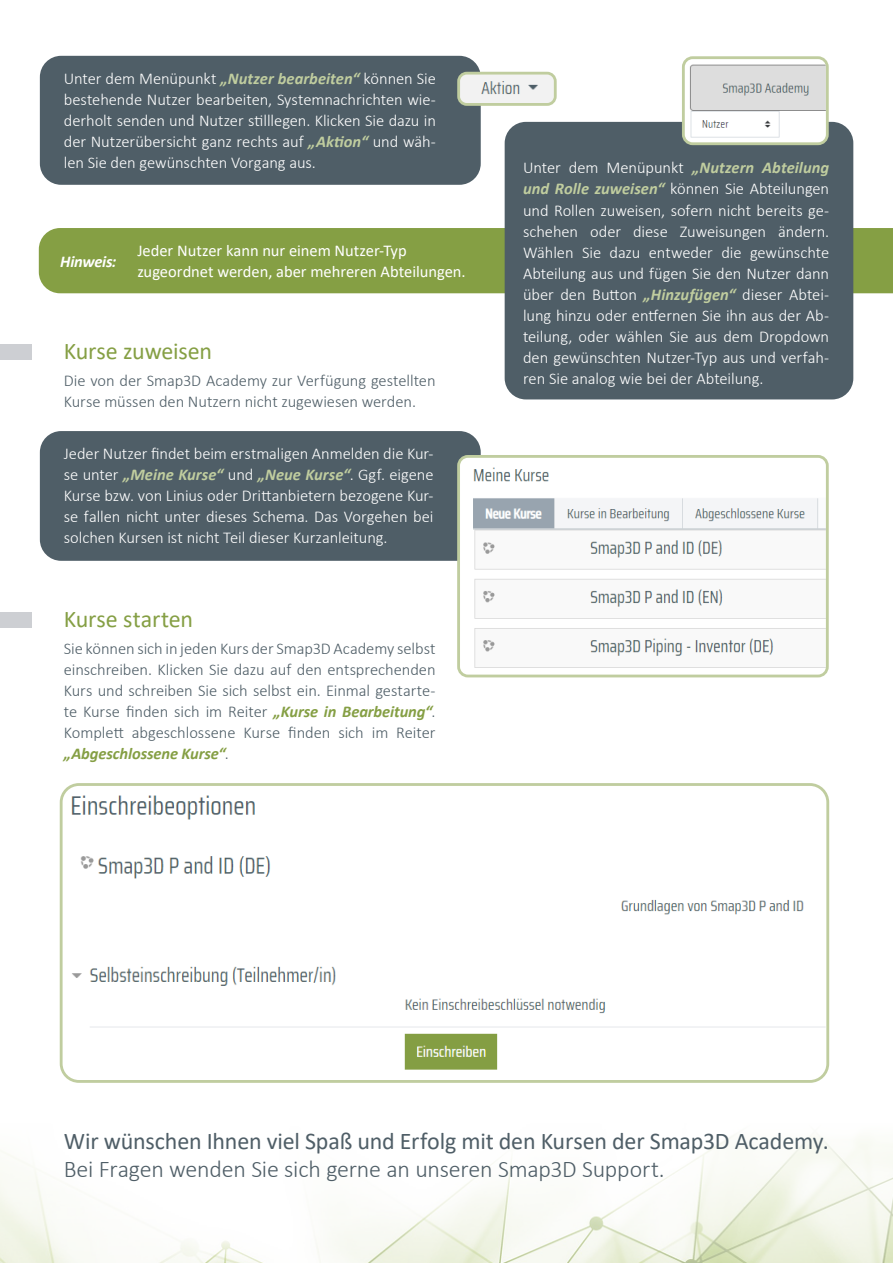
<style>
.page{position:relative;width:893px;height:1263px;background:#fff}
.page>*{position:absolute;margin:0;border:0;box-sizing:border-box;transform-origin:0 0}
.t1{font:24px "Calibri";letter-spacing:-.01em;color:#4f5e67}
.t2{font:300 24px "Calibri";letter-spacing:-.01em;color:#4f5e67}
.t3{font:24px "Calibri";letter-spacing:-.01em;color:#859f44}
.t4{font:300 16.5px/21px "Calibri";letter-spacing:-.005em;color:#fff;text-align:justify}
.t5{font:300 16.5px/21px "Calibri";letter-spacing:-.005em;color:#4f5e67}
.t6{font:16.5px/21px "Calibri";letter-spacing:-.005em;color:#fff}
.t7{font:italic 700 16.5px "Calibri";letter-spacing:-.02em;color:#fff}
.s1{font-weight:700;font-style:italic;color:#c0cd9f}
.s2{font-weight:700;font-style:italic;color:#859f44}
</style>
<div class="page">
<img style="left:0;top:971px;width:893px;height:292px">
<div style="left:39px;top:228px;width:854px;height:65px;background:#859f44"></div>
<div style="left:40px;top:56px;width:441px;height:129px;background:#4f5e67;border-radius:21px"></div>
<div style="left:40px;top:431px;width:441px;height:130px;background:#4f5e67;border-radius:21px"></div>
<div style="left:0;top:344px;width:31px;height:16px;background:#cdcfd3"></div>
<div style="left:0;top:612px;width:31px;height:16px;background:#cdcfd3"></div>
<div style="left:505px;top:122px;width:348px;height:277px;background:#4f5e67;border-radius:21px"></div>
<img style="left:461px;top:76px;width:92px;height:26px">
<div style="left:457px;top:72px;width:100px;height:34px;border:3px solid #c0cd9f;border-radius:8px"></div>
<img style="left:686px;top:60px;width:139px;height:80px">
<div style="left:682px;top:56px;width:147px;height:89px;border:3px solid #c0cd9f;border-radius:9px"></div>
<img style="left:461px;top:459px;width:364px;height:214px">
<div style="left:457px;top:455px;width:372px;height:222px;border:3px solid #c0cd9f;border-radius:9px"></div>
<img style="left:63px;top:787px;width:763px;height:292px">
<div style="left:60px;top:783px;width:769px;height:300px;border:3px solid #c0cd9f;border-radius:18px"></div>
<p class="t4" style="left:64px;top:68px;width:374px">Unter dem Menüpunkt <span class="s1">„Nutzer bearbeiten“</span> können Sie bestehende Nutzer bearbeiten, Systemnachrichten wie&shy;derholt senden und Nutzer stilllegen. Klicken Sie dazu in der Nutzerübersicht ganz rechts auf <span class="s1">„Aktion“</span> und wäh&shy;len Sie den gewünschten Vorgang aus.</p>
<p class="t7" style="left:60px;top:250px;width:58px">Hinweis:</p>
<p class="t6" style="left:137px;top:240px;width:330px">Jeder Nutzer kann nur einem Nutzer-Typ zugeordnet werden, aber mehreren Abteilungen.</p>
<h1 class="t3" style="left:64px;top:334px;width:150px">Kurse zuweisen</h1>
<p class="t5" style="left:64px;top:370px;width:373px">Die von der Smap3D Academy zur Verfügung gestellten<br>Kurse müssen den Nutzern nicht zugewiesen werden.</p>
<p class="t4" style="left:64px;top:443px;width:371px">Jeder Nutzer findet beim erstmaligen Anmelden die Kur&shy;se unter <span class="s1">„Meine Kurse“</span> und <span class="s1">„Neue Kurse“</span>. Ggf. eigene Kurse bzw. von Linius oder Drittanbietern bezogene Kur&shy;se fallen nicht unter dieses Schema. Das Vorgehen bei solchen Kursen ist nicht Teil dieser Kurzanleitung.</p>
<h1 class="t3" style="left:64px;top:602px;width:131px">Kurse starten</h1>
<p class="t5" style="left:64px;top:638px;width:373px;text-align:justify">Sie können sich in jeden Kurs der Smap3D Academy selbst einschreiben. Klicken Sie dazu auf den entsprechenden Kurs und schreiben Sie sich selbst ein. Einmal gestarte&shy;te Kurse finden sich im Reiter <span class="s2">„Kurse in Bearbeitung“</span>.<br>Komplett abgeschlossene Kurse finden sich im Reiter <span class="s2">„Abgeschlossene Kurse“</span>.</p>
<p class="t4" style="left:523px;top:157px;width:308px">Unter dem Menüpunkt <span class="s1">„Nutzern Abteilung und Rolle zuweisen“</span> können Sie Abteilungen und Rollen zuweisen, sofern nicht bereits ge&shy;schehen oder diese Zuweisungen ändern.<br>Wählen Sie dazu entweder die gewünschte Abteilung aus und fügen Sie den Nutzer dann über den Button <span class="s1">„Hinzufügen“</span> dieser Abtei&shy;lung hinzu oder entfernen Sie ihn aus der Ab&shy;teilung, oder wählen Sie aus dem Dropdown den gewünschten Nutzer-Typ aus und verfah&shy;ren Sie analog wie bei der Abteilung.</p>
<h1 class="t1" style="left:64px;top:1124px;width:766px">Wir wünschen Ihnen viel Spaß und Erfolg mit den Kursen der Smap3D Academy.</h1>
<h1 class="t2" style="left:64px;top:1154px;width:602px">Bei Fragen wenden Sie sich gerne an unseren Smap3D Support.</h1>
</div>
